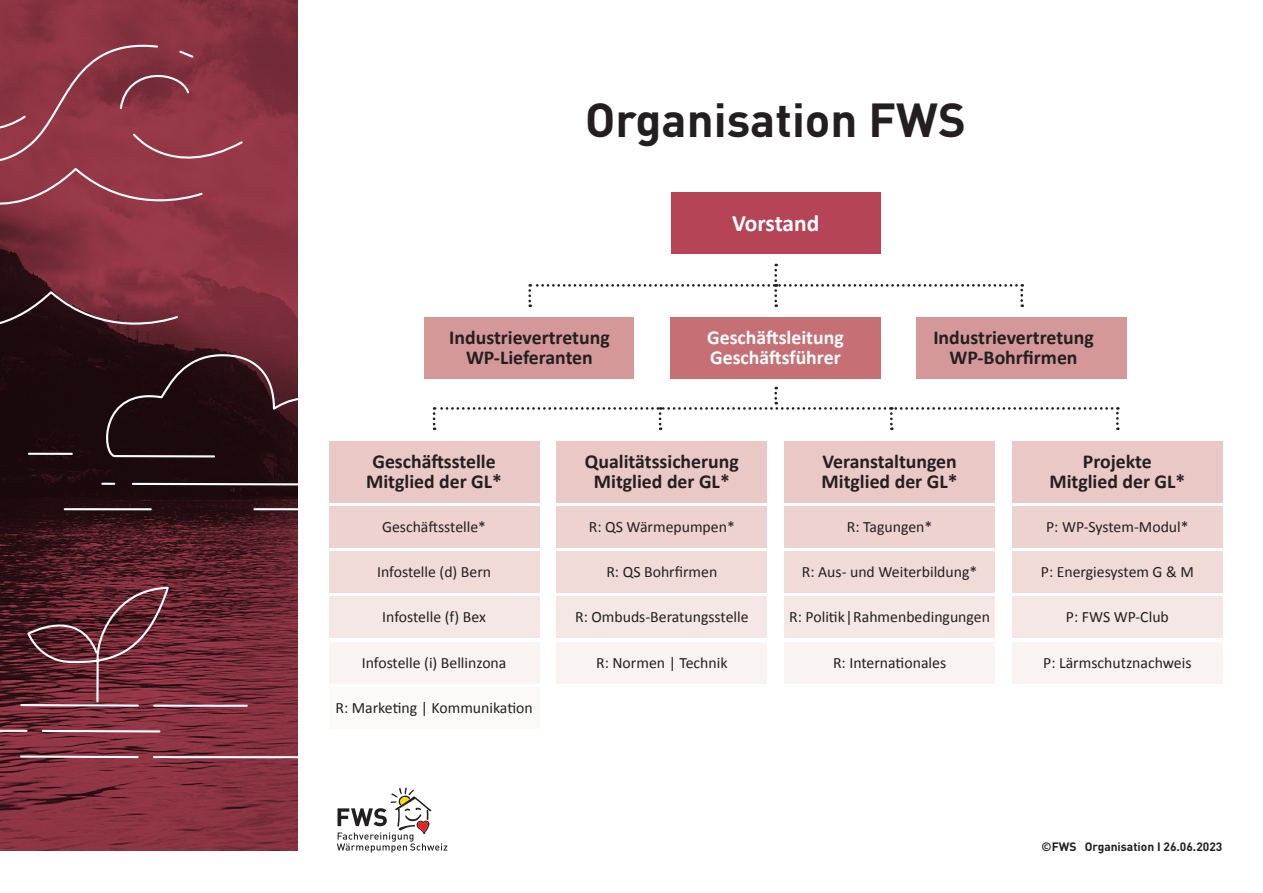
<style>
.page{position:relative;width:1263px;height:893px;background:#fff}
.page>*{position:absolute;margin:0;border:0;box-sizing:border-box;transform-origin:0 0}
.t1{font:700 47.1px "DIN Pro";color:#231f20}
.t2{font:700 23.4px "Calibri";letter-spacing:-.01em;color:#fff}
.t3{font:700 19.8px/19.8px "Calibri";color:#231f20;text-align:center}
.t4{font:700 19.8px/19.8px "Calibri";color:#fff}
.t5{font:15.75px "Calibri";color:#231f20}
.t6{font:700 12px "DIN Pro";color:#231f20}
</style>
<div class="page">
<svg style="left:0;top:0;width:298px;height:850px;background:#702935"></svg>
<svg style="left:0;top:37px;width:244px;height:199px;background:#913a49"></svg>
<svg style="left:0;top:289px;width:298px;height:198px;background:#37181d"></svg>
<hr style="left:65px;top:508px;width:86px;height:2px;background:#fff">
<hr style="left:254px;top:508px;width:44px;height:2px;background:#fff">
<hr style="left:29px;top:453px;width:43px;height:2px;background:#fff">
<svg style="left:0;top:586px;width:298px;height:173px;background:#75323d"></svg>
<svg style="left:528px;top:264px;width:495px;height:43px"></svg>
<svg style="left:433px;top:387px;width:686px;height:43px"></svg>
<div style="left:671px;top:192px;width:209px;height:62px;background:#b64457"></div>
<div style="left:1012px;top:441px;width:210px;height:62px;background:#e9c8c5"></div>
<div style="left:784px;top:441px;width:211px;height:62px;background:#e9c8c5"></div>
<div style="left:557px;top:441px;width:210px;height:62px;background:#e9c8c5"></div>
<div style="left:329px;top:441px;width:210px;height:62px;background:#e9c8c5"></div>
<div style="left:329px;top:507px;width:210px;height:41px;background:#edd2cf"></div>
<div style="left:329px;top:552px;width:210px;height:41px;background:#f1dbd9"></div>
<div style="left:329px;top:597px;width:210px;height:41px;background:#f5e7e5"></div>
<div style="left:329px;top:642px;width:210px;height:41px;background:#f9f3f2"></div>
<div style="left:329px;top:687px;width:210px;height:41px;background:#fcfaf9"></div>
<div style="left:557px;top:507px;width:210px;height:41px;background:#edd2cf"></div>
<div style="left:557px;top:552px;width:210px;height:41px;background:#f1dbd9"></div>
<div style="left:557px;top:597px;width:210px;height:41px;background:#f5e7e5"></div>
<div style="left:557px;top:642px;width:210px;height:41px;background:#f9f3f2"></div>
<div style="left:784px;top:507px;width:211px;height:41px;background:#edd2cf"></div>
<div style="left:784px;top:552px;width:211px;height:41px;background:#f1dbd9"></div>
<div style="left:784px;top:597px;width:211px;height:41px;background:#f5e7e5"></div>
<div style="left:784px;top:642px;width:211px;height:41px;background:#f9f3f2"></div>
<div style="left:1012px;top:507px;width:210px;height:41px;background:#edd2cf"></div>
<div style="left:1012px;top:552px;width:210px;height:41px;background:#f1dbd9"></div>
<div style="left:1012px;top:597px;width:210px;height:41px;background:#f5e7e5"></div>
<div style="left:1012px;top:642px;width:210px;height:41px;background:#f9f3f2"></div>
<div style="left:917px;top:317px;width:210px;height:61px;background:#d59898"></div>
<div style="left:670px;top:317px;width:210px;height:61px;background:#c67075"></div>
<div style="left:425px;top:317px;width:209px;height:61px;background:#d59898"></div>
<svg style="left:337px;top:788px;width:110px;height:64px"></svg>
<h1 class="t1" style="left:585px;top:84px;width:382px">Organisation FWS</h1>
<h2 class="t2" style="left:732px;top:208px;width:89px">Vorstand</h2>
<p class="t4" style="left:707px;top:326px;width:138px">Geschäftsleitung<br>Geschäftsführer</p>
<p class="t3" style="left:449px;top:326px;width:162px">Industrievertretung<br>WP-Lieferanten</p>
<p class="t3" style="left:933px;top:326px;width:162px">Industrievertretung<br>WP-Bohrfirmen</p>
<p class="t3" style="left:366px;top:451px;width:137px">Geschäftsstelle<br>Mitglied der GL*</p>
<p class="t5" style="left:382px;top:517px;width:106px">Geschäftsstelle*</p>
<p class="t5" style="left:377px;top:562px;width:116px">Infostelle (d) Bern</p>
<p class="t5" style="left:382px;top:607px;width:105px">Infostelle (f) Bex</p>
<p class="t5" style="left:362px;top:653px;width:146px">Infostelle (i) Bellinzona</p>
<p class="t5" style="left:335px;top:698px;width:199px">R: Marketing | Kommunikation</p>
<p class="t3" style="left:585px;top:451px;width:155px">Qualitätssicherung<br>Mitglied der GL*</p>
<p class="t3" style="left:822px;top:451px;width:137px;text-align:left">Veranstaltungen<br>Mitglied der GL*</p>
<p class="t3" style="left:1049px;top:451px;width:137px">Projekte<br>Mitglied der GL*</p>
<p class="t5" style="left:589px;top:517px;width:148px">R: QS Wärmepumpen*</p>
<p class="t5" style="left:606px;top:562px;width:112px">R: QS Bohrfirmen</p>
<p class="t5" style="left:575px;top:607px;width:175px">R: Ombuds-Beratungsstelle</p>
<p class="t5" style="left:596px;top:653px;width:133px">R: Normen | Technik</p>
<p class="t5" style="left:847px;top:517px;width:87px">R: Tagungen*</p>
<p class="t5" style="left:802px;top:562px;width:177px">R: Aus- und Weiterbildung*</p>
<p class="t5" style="left:789px;top:607px;width:202px">R: Politik|Rahmenbedingungen</p>
<p class="t5" style="left:833px;top:653px;width:115px">R: Internationales</p>
<p class="t5" style="left:1046px;top:517px;width:144px">P: WP-System-Modul*</p>
<p class="t5" style="left:1041px;top:562px;width:155px">P: Energiesystem G &amp; M</p>
<p class="t5" style="left:1066px;top:607px;width:104px">P: FWS WP-Club</p>
<p class="t5" style="left:1043px;top:653px;width:150px">P: Lärmschutznachweis</p>
<p class="t6" style="left:1041px;top:837px;width:182px">©FWS Organisation I 26.06.2023</p>
</div>
